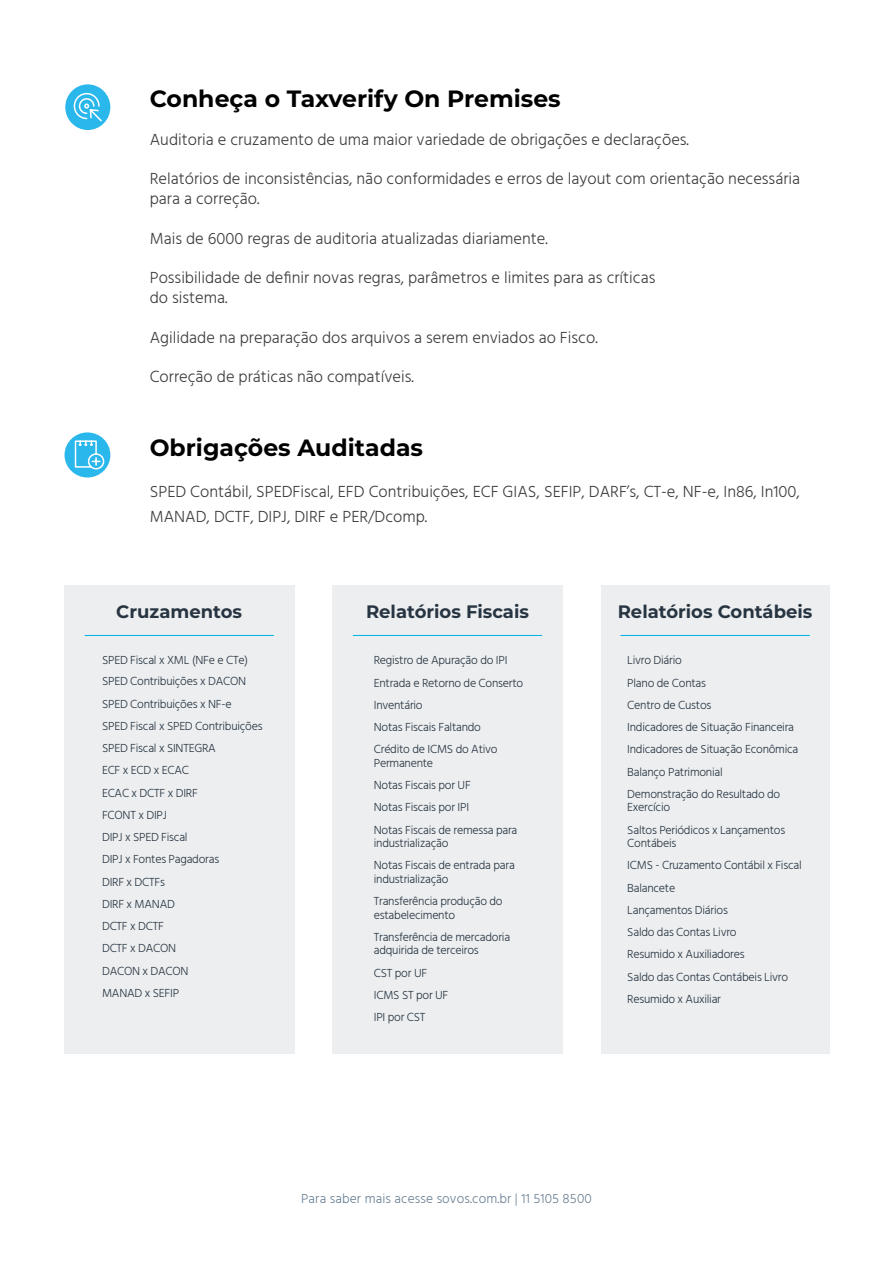
<style>
.page{position:relative;width:893px;height:1263px;background:#fff}
.page>*{position:absolute;margin:0;border:0;box-sizing:border-box;transform-origin:0 0}
.t1{font:700 23.55px "Montserrat";color:#000}
.t2{font:700 18px "Montserrat";color:#273441}
.t3{font:300 16.5px/19.8px "Hind";color:#3c3c3b}
.t4{font:300 13.5px "Hind";letter-spacing:.01em;color:#698094}
.t5{font:300 12px/22.2px "Hind";letter-spacing:-.02em;color:#273441}
</style>
<div class="page">
<div style="left:65px;top:84px;width:45px;height:46px;background:#29b7ec;border-radius:50%"></div>
<svg style="left:73px;top:92px;width:29px;height:30px"></svg>
<div style="left:65px;top:432px;width:45px;height:45px;background:#29b7ec;border-radius:50%"></div>
<svg style="left:74px;top:440px;width:31px;height:30px"></svg>
<div style="left:64px;top:633px;width:230px;height:421px;background:#eceeef"></div>
<div style="left:64px;top:585px;width:230px;height:51px;background:#eceeef"></div>
<hr style="left:85px;top:635px;width:189px;height:1px;background:#00b2e3">
<div style="left:332px;top:585px;width:231px;height:51px;background:#eceeef"></div>
<div style="left:332px;top:636px;width:231px;height:418px;background:#eceeef"></div>
<hr style="left:353px;top:635px;width:189px;height:1px;background:#00b2e3">
<div style="left:601px;top:585px;width:228px;height:51px;background:#eceeef"></div>
<div style="left:601px;top:636px;width:228px;height:418px;background:#eceeef"></div>
<hr style="left:620px;top:635px;width:190px;height:1px;background:#00b2e3">
<h1 class="t1" style="left:150px;top:81px;width:412px">Conheça o Taxverify On Premises</h1>
<h3 class="t3" style="left:150px;top:130px;width:541px">Auditoria e cruzamento de uma maior variedade de obrigações e declarações.</h3>
<h3 class="t3" style="left:150px;top:170px;width:652px">Relatórios de inconsistências, não conformidades e erros de layout com orientação necessária para a correção.</h3>
<h3 class="t3" style="left:150px;top:229px;width:399px">Mais de 6000 regras de auditoria atualizadas diariamente.</h3>
<h3 class="t3" style="left:150px;top:269px;width:507px">Possibilidade de definir novas regras, parâmetros e limites para as críticas do sistema.</h3>
<h3 class="t3" style="left:150px;top:328px;width:449px">Agilidade na preparação dos arquivos a serem enviados ao Fisco.</h3>
<h3 class="t3" style="left:150px;top:368px;width:265px">Correção de práticas não compatíveis.</h3>
<h1 class="t1" style="left:150px;top:430px;width:275px">Obrigações Auditadas</h1>
<h3 class="t3" style="left:150px;top:480px;width:652px;line-height:25.5px">SPED Contá bil, SPEDFiscal, EFD Contribuições, ECF GIAS, SEFIP, DARF’s, CT-e, NF-e, In86, In100,<br>MANAD, DCTF, DIPJ, DIRF e PER/Dcomp.</h3>
<h2 class="t2" style="left:116px;top:599px;width:127px">Cruzamentos</h2>
<p class="t5" style="left:102px;top:651px;width:147px;line-height:21px">SPED Fiscal x XML (NFe e CTe)<br>SPED Contribuições x DACON</p>
<p class="t5" style="left:102px;top:693px;width:162px">SPED Contribuições x NF-e<br>SPED Fiscal x SPED Contribuições<br>SPED Fiscal x SINTEGRA<br>ECF x ECD x ECAC<br>ECAC x DCTF x DIRF<br>FCONT x DIPJ<br>DIPJ x SPED Fiscal<br>DIPJ x Fontes Pagadoras<br>DIRF x DCTFs<br>DIRF x MANAD<br>DCTF x DCTF<br>DCTF x DACON<br>DACON x DACON<br>MANAD x SEFIP</p>
<h2 class="t2" style="left:366px;top:599px;width:164px">Relatórios Fiscais</h2>
<p class="t5" style="left:374px;top:650px;width:151px">Registro de Apuração do IPI<br>Entrada e Retorno de Conserto<br>Inventário<br>Notas Fiscais Faltando<br>Crédito de ICMS do Ativo</p>
<p class="t5" style="left:374px;top:753px;width:145px">Permanente<br>Notas Fiscais por UF<br>Notas Fiscais por IPI<br>Notas Fiscais de remessa para</p>
<p class="t5" style="left:374px;top:833px;width:143px">industrialização<br>Notas Fiscais de entrada para</p>
<p class="t5" style="left:374px;top:869px;width:130px">industrialização<br>Transferência produção do</p>
<p class="t5" style="left:374px;top:904px;width:138px">estabelecimento<br>Transferência de mercadoria</p>
<p class="t5" style="left:374px;top:940px;width:107px">adquirida de terceiros<br>CST por UF<br>ICMS ST por UF<br>IPI por CST</p>
<h2 class="t2" style="left:618px;top:599px;width:196px">Relatórios Contábeis</h2>
<p class="t5" style="left:627px;top:650px;width:173px">Livro Diário<br>Plano de Contas<br>Centro de Custos<br>Indicadores de Situação Financeira<br>Indicadores de Situação Econômica<br>Balanço Patrimonial<br>Demonstração do Resultado do</p>
<p class="t5" style="left:627px;top:797px;width:159px">Exercício<br>Saltos Periódicos x Lançamentos</p>
<p class="t5" style="left:627px;top:833px;width:176px">Contábeis<br>ICMS - Cruzamento Contábil x Fiscal<br>Balancete<br>Lançamentos Diários<br>Saldo das Contas Livro<br>Resumido x Auxiliadores<br>Saldo das Contas Contábeis Livro<br>Resumido x Auxiliar</p>
<p class="t4" style="left:301px;top:1190px;width:292px">Para saber mais acesse sovos.com.br | 11 5105 8500</p>
</div>
